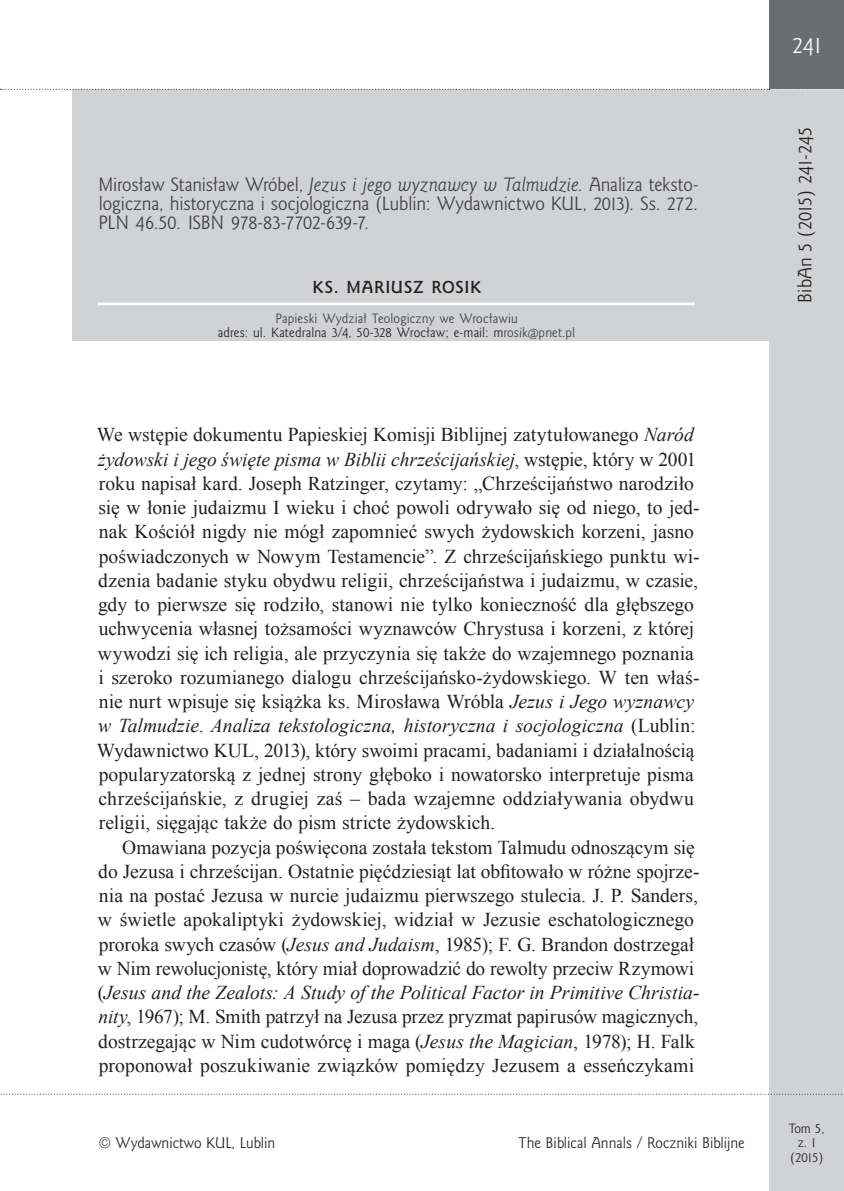
<style>
.page{position:relative;width:844px;height:1191px;background:#fff}
.page>*{position:absolute;margin:0;border:0;box-sizing:border-box;transform-origin:0 0}
.t1{font:21px "Goldy EFN";color:#fff}
.t2{font:19.6px/24.3px "Times New Roman";color:#231f20}
.t3{font:17.5px/19.2px "Goldy EFN";letter-spacing:-.01em;color:#3e3e3f;text-align:justify}
.t4{font:17.5px "Goldy EFN";color:#231f20}
.t5{font:700 15.75px "Goldy EFN";letter-spacing:.045em;color:#231f20}
.t6{font:14px "Goldy EFN";color:#231f20}
.t7{font:12.25px/14.7px "Goldy EFN";letter-spacing:.01em;color:#3e3e3f;text-align:center}
.t8{font:12.25px/14.7px "Goldy EFN";color:#231f20;text-align:center}
.s1{font-style:italic}
.s2{color:#231f20}
</style>
<div class="page">
<div style="left:769px;top:0;width:74px;height:1191px;background:#d1d2d4"></div>
<svg style="left:1px;top:1093px;width:843px;height:1px"></svg>
<div style="left:769px;top:0;width:74px;height:89px;background:#6c6d70"></div>
<div style="left:73px;top:89px;width:770px;height:251px;background:#d1d2d4"></div>
<hr style="left:98px;top:302px;width:596px;height:3px;background:#fff">
<svg style="left:0;top:89px;width:844px;height:1px"></svg>
<p class="t3" style="left:98px;top:175px;width:601px">Mirosław Stanisław Wróbel, <span class="s1">Jezus i jego wyznawcy w Talmudzie.</span> Analiza teksto&shy;logiczna, historyczna i socjologiczna (Lublin: Wydawnictwo KUL, 2013). Ss. 272.<br>PLN 46.50. ISBN 978-83-7702-639-7.</p>
<p class="t5" style="left:312px;top:277px;width:170px">KS. MARIUSZ ROSIK</p>
<p class="t7" style="left:218px;top:311px;width:359px">Papieski Wydział Teologiczny we Wrocławiu<br><span class="s2">adres: ul. Katedralna 3/4, 50-328 Wrocław; e-mail: m</span>rosik@pnet.pl</p>
<p class="t2" style="left:97px;top:422px;width:604px">We wstępie dokumentu Papieskiej Komisji Biblijnej zatytułowanego <span class="s1">Naród żydowski i jego święte pisma w Biblii chrześcijańskiej</span>, wstępie, który w 2001 roku napisał kard. Joseph Ratzinger, czytamy: „Chrześcijaństwo narodziło się w łonie judaizmu I wieku i choć powoli odrywało się od niego, to jed&shy;nak Kościół nigdy nie mógł zapomnieć swych żydowskich korzeni, jasno poświadczonych w Nowym Testamencie”. Z chrześcijańskiego punktu wi&shy;dzenia badanie styku obydwu religii, chrześcijaństwa i judaizmu, w czasie, gdy to pierwsze się rodziło, stanowi nie tylko konieczność dla głębszego uchwycenia własnej tożsamości wyznawców Chrystusa i korzeni, z której wywodzi się ich religia, ale przyczynia się także do wzajemnego poznania i szeroko rozumianego dialogu chrześcijańsko-żydowskiego. W ten właś&shy;nie nurt wpisuje się książka ks. Mirosława Wróbla <span class="s1">Jezus i Jego wyznawcy w Talmudzie</span>. <span class="s1">Analiza tekstologiczna, historyczna i socjologiczna</span> (Lublin:<br>Wydawnictwo KUL, 2013), który swoimi pracami, badaniami i działalnością popularyzatorską z jednej strony głęboko i nowatorsko interpretuje pisma chrześcijańskie, z drugiej zaś – bada wzajemne oddziaływania obydwu religii, sięgając także do pism stricte żydowskich.</p>
<p class="t2" style="left:98px;top:834px;width:603px;text-indent:24px">Omawiana pozycja poświęcona została tekstom Talmudu odnoszącym się do Jezusa i chrześcijan. Ostatnie pięćdziesiąt lat obfitowało w różne spojrze&shy;nia na postać Jezusa w nurcie judaizmu pierwszego stulecia. J. P. Sanders, w świetle apokaliptyki żydowskiej, widział w Jezusie eschatologicznego proroka swych czasów (<span class="s1">Jesus and Judaism</span>, 1985); F. G. Brandon dostrzegał w Nim rewolucjonistę, który miał doprowadzić do rewolty przeciw Rzymowi (<span class="s1">Jesus and the Zealots: A Study of the Political Factor in Primitive Christia&shy;nity</span>, 1967); M. Smith patrzył na Jezusa przez pryzmat papirusów magicznych, dostrzegając w Nim cudotwórcę i maga (<span class="s1">Jesus the Magician</span>, 1978); H. Falk proponował poszukiwanie związków pomiędzy Jezusem a esseńczykami</p>
<p class="t6" style="left:99px;top:1134px;width:178px">© Wydawnictwo KUL, Lublin</p>
<p class="t6" style="left:518px;top:1134px;width:227px">The Biblical Annals / Roczniki Biblijne</p>
<p class="t1" style="left:792px;top:33px;width:31px">241</p>
<p class="t4" style="left:794px;top:303px;width:177px;rotate:-90deg">BibAn 5 (2015) 241-245</p>
<p class="t8" style="left:788px;top:1121px;width:37px">Tom 5, z. 1 (2015)</p>
</div>
